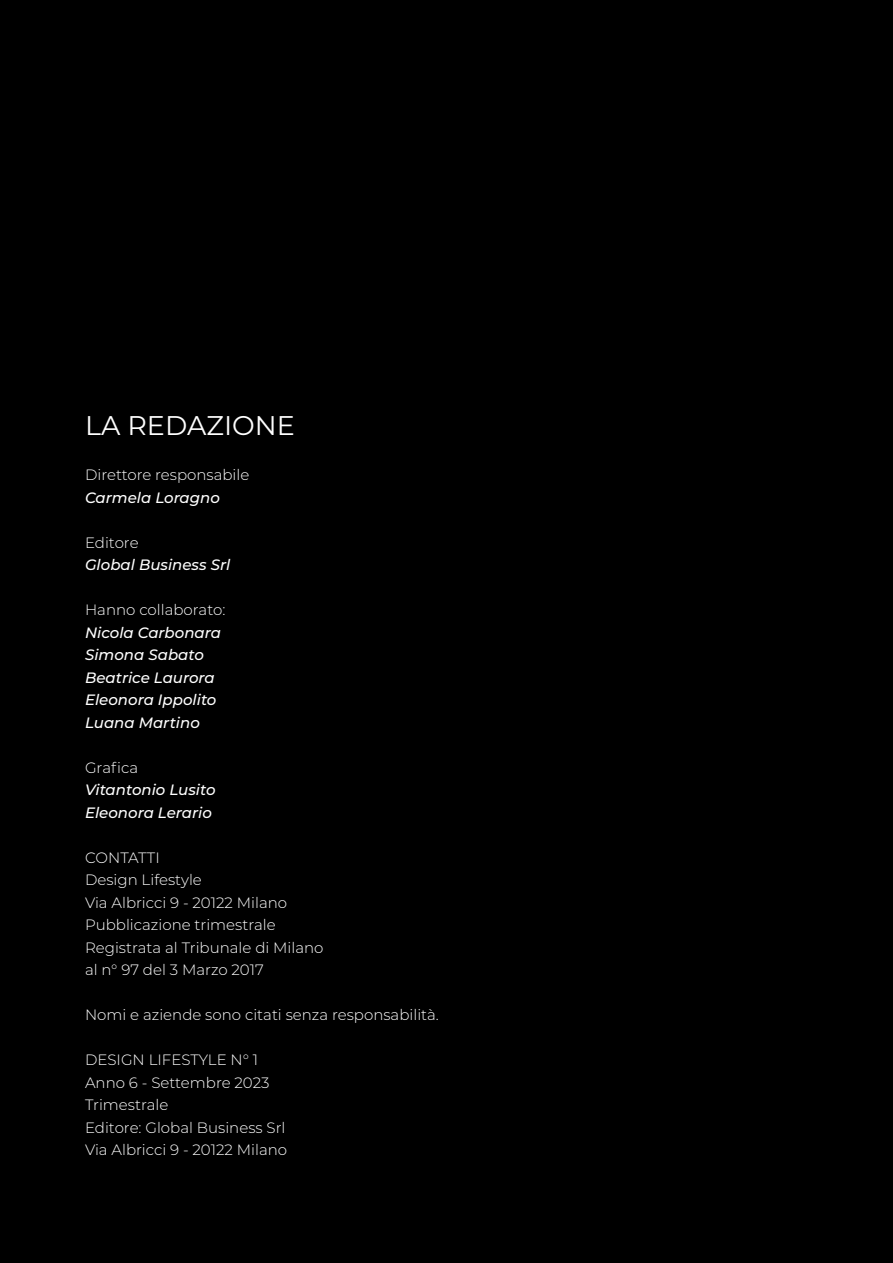
<style>
.page{position:relative;width:893px;height:1263px;background:#000}
.page>*{position:absolute;margin:0;border:0;box-sizing:border-box;transform-origin:0 0}
.t1{font:27px "Montserrat";color:#fff}
.t2{font:300 15px/22.5px "Montserrat";color:#fff}
.t3{font:italic 500 15px/22.5px "Montserrat";color:#fff}
</style>
<div class="page">
<h1 class="t1" style="left:85px;top:407px;width:211px">LA REDAZIONE</h1>
<p class="t2" style="left:85px;top:463px;width:166px">Direttore responsabile</p>
<p class="t3" style="left:85px;top:486px;width:136px">Carmela Loragno</p>
<p class="t2" style="left:85px;top:531px;width:55px">Editore</p>
<p class="t3" style="left:85px;top:553px;width:147px">Global Business Srl</p>
<p class="t2" style="left:85px;top:598px;width:142px">Hanno collaborato:</p>
<p class="t3" style="left:85px;top:621px;width:138px">Nicola Carbonara<br>Simona Sabato<br>Beatrice Laurora<br>Eleonora Ippolito<br>Luana Martino</p>
<p class="t2" style="left:85px;top:756px;width:55px">Grafica</p>
<p class="t3" style="left:85px;top:778px;width:132px">Vitantonio Lusito<br>Eleonora Lerario</p>
<p class="t2" style="left:85px;top:846px;width:240px">CONTATTI<br>Design Lifestyle<br>Via Albricci 9 - 20122 Milano<br>Pubblicazione trimestrale<br>Registrata al Tribunale di Milano al n° 97 del 3 Marzo 2017</p>
<p class="t2" style="left:85px;top:1003px;width:355px">Nomi e aziende sono citati senza responsabilità.</p>
<p class="t2" style="left:85px;top:1048px;width:204px">DESIGN LIFESTYLE N° 1<br>Anno 6 - Settembre 2023<br>Trimestrale<br>Editore: Global Business Srl<br>Via Albricci 9 - 20122 Milano</p>
</div>
